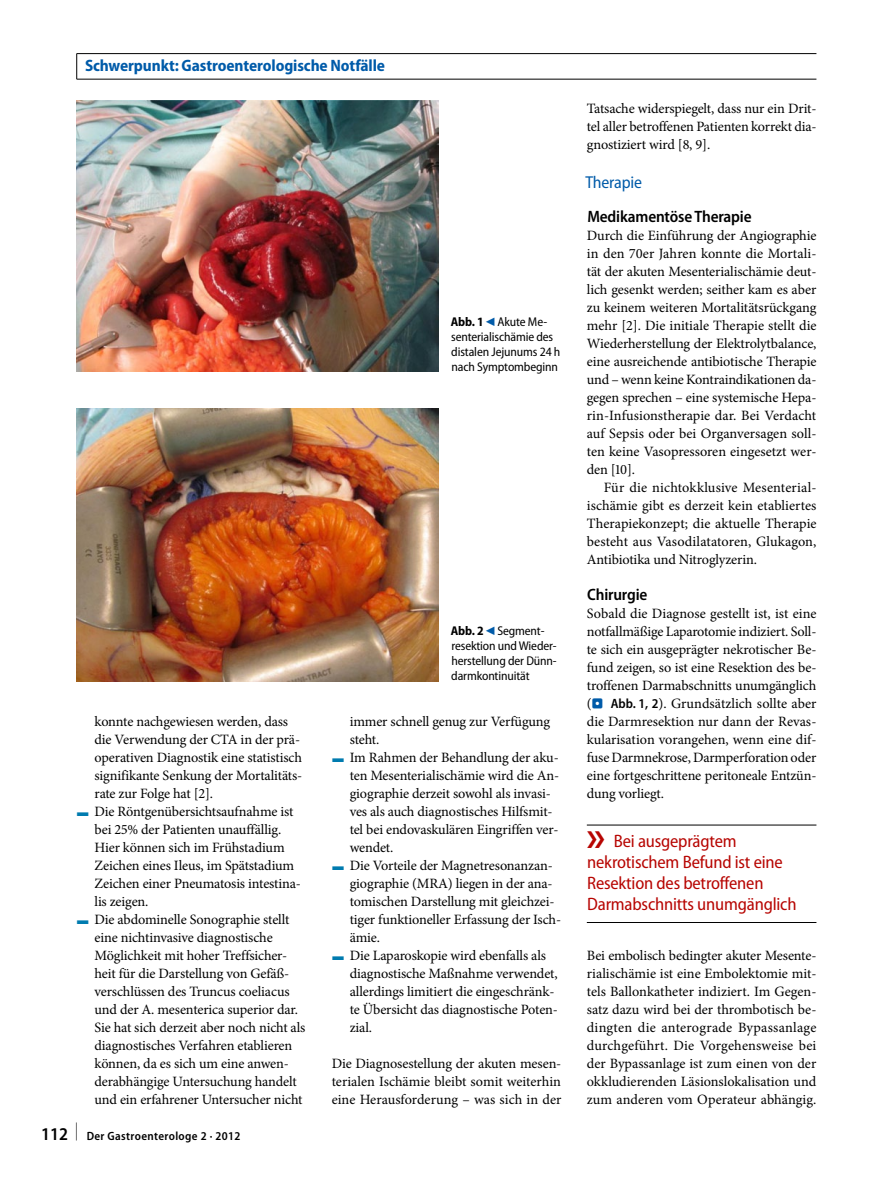
<style>
.page{position:relative;width:893px;height:1187px;background:#fff}
.page>*{position:absolute;margin:0;border:0;box-sizing:border-box;transform-origin:0 0}
._018_eyecatcher{font:600 semi-condensed 45px "Myriad Pro";color:#b70502}
._018_eyecatcher-2{font:semi-condensed 18px/21px "Myriad Pro";letter-spacing:-.01em;color:#b70502}
.t1{font:600 semi-condensed 18px "Myriad Pro";color:#000}
._013_u2{font:semi-condensed 17.25px "Myriad Pro";letter-spacing:-.01em;color:#005ba9}
.t2{font:700 semi-condensed 16.5px "Myriad Pro";letter-spacing:-.005em;color:#005ba9}
._014_u3{font:600 semi-condensed 16.5px "Myriad Pro";letter-spacing:-.01em;color:#000}
._010_fliesstext_ohne{font:14.25px/18px "Minion Pro";letter-spacing:-.005em;color:#000;text-align:justify}
._011_aufzaehlung_1_o{font:14.25px/18px "Minion Pro";letter-spacing:-.01em;color:#000}
._010_fliesstext_mit{font:14.25px/18px "Minion Pro";letter-spacing:.005em;color:#000}
._024_abb_legende{font:semi-condensed 12.75px/15px "Myriad Pro";letter-spacing:-.01em;color:#000}
.t3{font:600 semi-condensed 12px "Myriad Pro";letter-spacing:.03em;color:#000}
.s1{font-weight:700}
.s2{font-family:"S Buttons";font-stretch:normal;font-size:14.25px;color:#005ba9}
.s3{font-family:"S Buttons";color:#007baf}
.s4{font-family:"S Buttons";font-size:13.5px;color:#005ba9}
.s5{font-family:"Myriad Pro";font-weight:600;font-stretch:semi-condensed;font-size:13.5px}
</style>
<div class="page">
<hr style="left:587px;top:824px;width:229px;height:1px;background:#000">
<hr style="left:587px;top:922px;width:229px;height:1px;background:#000">
<hr style="left:77px;top:53px;width:739px;height:1px;background:#000">
<svg style="left:76px;top:54px;width:1px;height:25px"></svg>
<hr style="left:77px;top:79px;width:739px;height:1px;background:#000">
<img style="left:77px;top:101px;width:361px;height:270px">
<img style="left:77px;top:408px;width:361px;height:273px">
<p class="t2" style="left:85px;top:57px;width:302px">Schwerpunkt: Gastroenterologische Notfälle</p>
<p class="_024_abb_legende" style="left:451px;top:314px;width:111px"><span class="s1">Abb. 1</span><span class="s2">9</span>Akute Me&shy;senterialischämie des distalen Jejunums 24 h nach Symptombeginn</p>
<p class="_024_abb_legende" style="left:451px;top:623px;width:107px"><span class="s1">Abb. 2</span><span class="s2">9</span>Segment&shy;resektion undWieder&shy;herstellung der Dünn&shy;darmkontinuität</p>
<p class="_011_aufzaehlung_1_o" style="left:95px;top:712px;width:209px">konnte nachgewiesen werden, dass die Verwendung der CTA in der prä&shy;operativen Diagnostik eine statistisch signifikante Senkung der Mortalitäts&shy;rate zur Folge hat [2].</p>
<p class="_011_aufzaehlung_1_o" style="left:95px;top:802px;width:208px;text-indent:-18px"><span class="s3">F</span> Die Röntgenübersichtsaufnahme ist bei 25% der Patienten unauffällig.<br>Hier können sich im Frühstadium<br>Zeichen eines Ileus, im Spätstadium<br>Zeichen einer Pneumatosis intestina&shy;lis zeigen.</p>
<p class="_011_aufzaehlung_1_o" style="left:95px;top:910px;width:212px;text-indent:-18px"><span class="s3">F</span> Die abdominelle Sonographie stellt eine nichtinvasive diagnostische Möglichkeit mit hoher Treffsicher&shy;heit für die Darstellung von Gefäß&shy;verschlüssen des Truncus coeliacus und der A. mesenterica superior dar.<br>Sie hat sich derzeit aber noch nicht als diagnostisches Verfahren etablieren können, da es sich um eine anwen&shy;derabhängige Untersuchung handelt und ein erfahrener Untersucher nicht</p>
<p class="t1" style="left:41px;top:1123px;width:28px">112</p>
<p class="t3" style="left:76px;top:1129px;width:166px"><sup>|</sup> Der Gastroenterologe 2 · 2012</p>
<p class="_011_aufzaehlung_1_o" style="left:350px;top:712px;width:202px">immer schnell genug zur Verfügung steht.</p>
<p class="_011_aufzaehlung_1_o" style="left:350px;top:748px;width:211px;text-indent:-18px"><span class="s3">F</span> Im Rahmen der Behandlung der aku&shy;ten Mesenterialischämie wird die An&shy;giographie derzeit sowohl als invasi&shy;ves als auch diagnostisches Hilfsmit&shy;tel bei endovaskulären Eingriffen ver&shy;wendet.</p>
<p class="_011_aufzaehlung_1_o" style="left:350px;top:856px;width:213px;text-indent:-18px"><span class="s3">F</span> Die Vorteile der Magnetresonanzan&shy;giographie (MRA) liegen in der ana&shy;tomischen Darstellung mit gleichzei&shy;tiger funktioneller Erfassung der Isch&shy;ämie.</p>
<p class="_011_aufzaehlung_1_o" style="left:350px;top:946px;width:210px;text-indent:-18px"><span class="s3">F</span> Die Laparoskopie wird ebenfalls als diagnostische Maßnahme verwendet, allerdings limitiert die eingeschränk&shy;te Übersicht das diagnostische Poten&shy;zial.</p>
<p class="_010_fliesstext_ohne" style="left:332px;top:1054px;width:231px">Die Diagnosestellung der akuten mesen&shy;terialen Ischämie bleibt somit weiterhin eine Herausforderung – was sich in der</p>
<p class="_010_fliesstext_ohne" style="left:587px;top:100px;width:231px">Tatsache widerspiegelt, dass nur ein Drit&shy;tel aller betroffenen Patienten korrekt dia&shy;gnostiziert wird [8, 9].</p>
<p class="_013_u2" style="left:585px;top:173px;width:58px">Therapie</p>
<p class="_014_u3" style="left:587px;top:207px;width:166px">Medikamentöse Therapie</p>
<p class="_010_fliesstext_ohne" style="left:587px;top:226px;width:231px">Durch die Einführung der Angiographie in den 70er Jahren konnte die Mortali&shy;tät der akuten Mesenterialischämie deut&shy;lich gesenkt werden; seither kam es aber zu keinem weiteren Mortalitätsrückgang mehr [2]. Die initiale Therapie stellt die Wiederherstellung der Elektrolytbalance, eine ausreichende antibiotische Therapie und – wenn keine Kontraindikationen da&shy;gegen sprechen – eine systemische Hepa&shy;rin-Infusionstherapie dar. Bei Verdacht auf Sepsis oder bei Organversagen soll&shy;ten keine Vasopressoren eingesetzt wer&shy;den [10].</p>
<p class="_010_fliesstext_mit" style="left:587px;top:478px;width:231px;text-indent:17px">Für die nichtokklusive Mesenterial&shy;ischämie gibt es derzeit kein etabliertes Therapiekonzept; die aktuelle Therapie besteht aus Vasodilatatoren, Glukagon, Antibiotika und Nitroglyzerin.</p>
<p class="_014_u3" style="left:587px;top:585px;width:62px">Chirurgie</p>
<p class="_010_fliesstext_ohne" style="left:587px;top:604px;width:231px">Sobald die Diagnose gestellt ist, ist eine notfallmäßige Laparotomie indiziert. Soll&shy;te sich ein ausgeprägter nekrotischer Be&shy;fund zeigen, so ist eine Resektion des be&shy;troffenen Darmabschnitts unumgänglich (<span class="s4">.</span> <span class="s5">Abb. 1, 2</span>). Grundsätzlich sollte aber die Darmresektion nur dann der Revas&shy;kularisation vorangehen, wenn eine dif&shy;fuse Darmnekrose, Darmperforation oder eine fortgeschrittene peritoneale Entzün&shy;dung vorliegt.</p>
<p class="_018_eyecatcher" style="left:586px;top:811px;width:20px">»</p>
<p class="_018_eyecatcher-2" style="left:587px;top:830px;width:211px;text-indent:27px">Bei ausgeprägtem nekrotischem Befund ist eine<br>Resektion des betroffenen<br>Darmabschnitts unumgänglich</p>
<p class="_010_fliesstext_ohne" style="left:587px;top:946px;width:231px">Bei embolisch bedingter akuter Mesente&shy;rialischämie ist eine Embolektomie mit&shy;tels Ballonkatheter indiziert. Im Gegen&shy;satz dazu wird bei der thrombotisch be&shy;dingten die anterograde Bypassanlage durchgeführt. Die Vorgehensweise bei der Bypassanlage ist zum einen von der okkludierenden Läsionslokalisation und zum anderen vom Operateur abhängig.</p>
</div>
